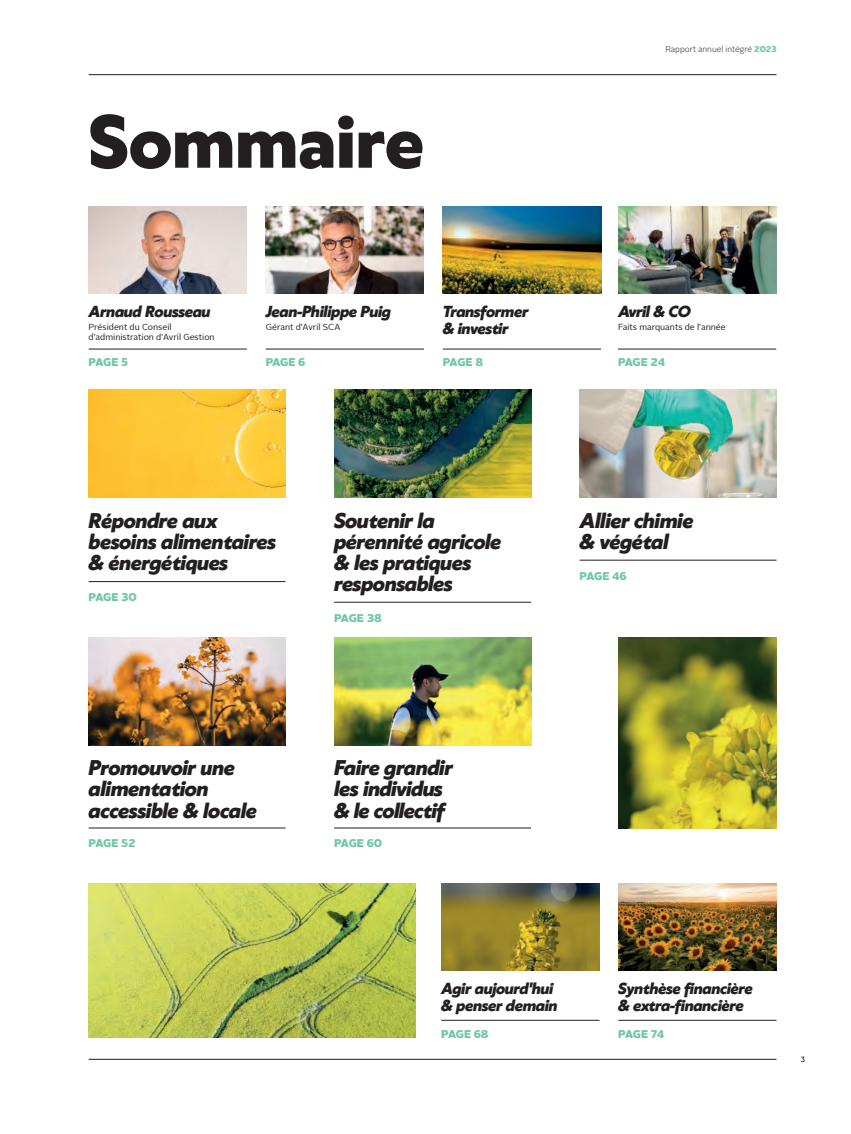
<style>
.page{position:relative;width:851px;height:1134px;background:#fff}
.page>*{position:absolute;margin:0;border:0;box-sizing:border-box;transform-origin:0 0}
.t1{font:800 70px "Qjqyxj Klein";color:#231f20}
.t2{font:italic 800 20px/21.2px "Wmcxyk Klein";letter-spacing:-.02em;color:#231f20}
.t3{font:italic 800 15px/16.9px "Wmcxyk Klein";letter-spacing:-.02em;color:#231f20}
.t4{font:900 11.25px "Ljgwqg Alright Sans";letter-spacing:-.035em;color:#70c7a5}
.t5{font:8.75px/10px "Tcthjt Alright Sans";color:#231f20}
.t6{font:300 8.38px "Jfbmwn Alright Sans";color:#231f20}
.t7{font:500 7.12px "Knngvc Klein";color:#231f20}
.s1{font-family:"Fdhlrw Alright Sans";font-weight:900;color:#70c7a5}
</style>
<div class="page">
<hr style="left:89px;top:1059px;width:687px;height:1px;background:#231f20">
<hr style="left:89px;top:74px;width:687px;height:1px;background:#231f20">
<img style="left:441px;top:884px;width:158px;height:86px">
<img style="left:89px;top:207px;width:158px;height:87px">
<hr style="left:89px;top:349px;width:158px;height:1px;background:#231f20">
<hr style="left:441px;top:1020px;width:158px;height:1px;background:#231f20">
<img style="left:618px;top:884px;width:158px;height:86px">
<img style="left:266px;top:207px;width:158px;height:87px">
<hr style="left:266px;top:349px;width:158px;height:1px;background:#231f20">
<hr style="left:618px;top:1020px;width:158px;height:1px;background:#231f20">
<img style="left:442px;top:207px;width:159px;height:87px">
<hr style="left:442px;top:349px;width:159px;height:1px;background:#231f20">
<img style="left:618px;top:207px;width:158px;height:87px">
<hr style="left:618px;top:349px;width:158px;height:1px;background:#231f20">
<img style="left:579px;top:390px;width:197px;height:108px">
<hr style="left:579px;top:560px;width:197px;height:1px;background:#231f20">
<img style="left:89px;top:390px;width:196px;height:108px">
<hr style="left:89px;top:581px;width:196px;height:1px;background:#231f20">
<img style="left:89px;top:637px;width:196px;height:108px">
<hr style="left:89px;top:828px;width:196px;height:1px;background:#231f20">
<img style="left:334px;top:390px;width:197px;height:108px">
<hr style="left:334px;top:602px;width:197px;height:1px;background:#231f20">
<img style="left:334px;top:637px;width:197px;height:108px">
<hr style="left:334px;top:828px;width:197px;height:1px;background:#231f20">
<img style="left:89px;top:884px;width:327px;height:154px">
<img style="left:618px;top:637px;width:158px;height:191px">
<h2 class="t1" style="left:89px;top:89px;width:336px">Sommaire</h2>
<p class="t3" style="left:89px;top:302px;width:123px">Arnaud Rousseau</p>
<p class="t5" style="left:89px;top:322px;width:127px">Président du Conseil d'administration d'Avril Gestion</p>
<p class="t4" style="left:89px;top:354px;width:41px">PAGE 5</p>
<p class="t3" style="left:266px;top:302px;width:127px">Jean-Philippe Puig</p>
<p class="t5" style="left:266px;top:322px;width:76px">Gérant d'Avril SCA</p>
<p class="t4" style="left:266px;top:354px;width:41px">PAGE 6</p>
<p class="t3" style="left:442px;top:302px;width:87px">Transformer &amp; investir</p>
<p class="t4" style="left:442px;top:354px;width:42px">PAGE 8</p>
<p class="t6" style="left:665px;top:43px;width:113px">Rapport annuel intégré <span class="s1">2023</span></p>
<p class="t3" style="left:618px;top:302px;width:74px">Avril &amp; CO</p>
<p class="t5" style="left:618px;top:322px;width:109px">Faits marquants de l'année</p>
<p class="t4" style="left:618px;top:354px;width:48px">PAGE 24</p>
<p class="t2" style="left:89px;top:508px;width:189px">Répondre aux besoins alimentaires &amp; énergétiques</p>
<p class="t4" style="left:89px;top:589px;width:50px">PAGE 30</p>
<p class="t2" style="left:89px;top:756px;width:170px">Promouvoir une alimentation accessible &amp; locale</p>
<p class="t4" style="left:89px;top:835px;width:48px">PAGE 52</p>
<p class="t2" style="left:334px;top:508px;width:169px">Soutenir la pérennité agricole &amp; les pratiques responsables</p>
<p class="t4" style="left:334px;top:610px;width:49px">PAGE 38</p>
<p class="t2" style="left:579px;top:508px;width:115px">Allier chimie &amp; végétal</p>
<p class="t4" style="left:579px;top:568px;width:48px">PAGE 46</p>
<p class="t2" style="left:334px;top:756px;width:120px">Faire grandir les individus &amp; le collectif</p>
<p class="t4" style="left:334px;top:835px;width:50px">PAGE 60</p>
<p class="t3" style="left:441px;top:979px;width:118px">Agir aujourd'hui &amp; penser demain</p>
<p class="t4" style="left:441px;top:1025px;width:49px">PAGE 68</p>
<p class="t3" style="left:618px;top:979px;width:136px">Synthèse financière &amp; extra-financière</p>
<p class="t4" style="left:618px;top:1025px;width:47px">PAGE 74</p>
<p class="t7" style="left:800px;top:1054px;width:6px">3</p>
</div>
